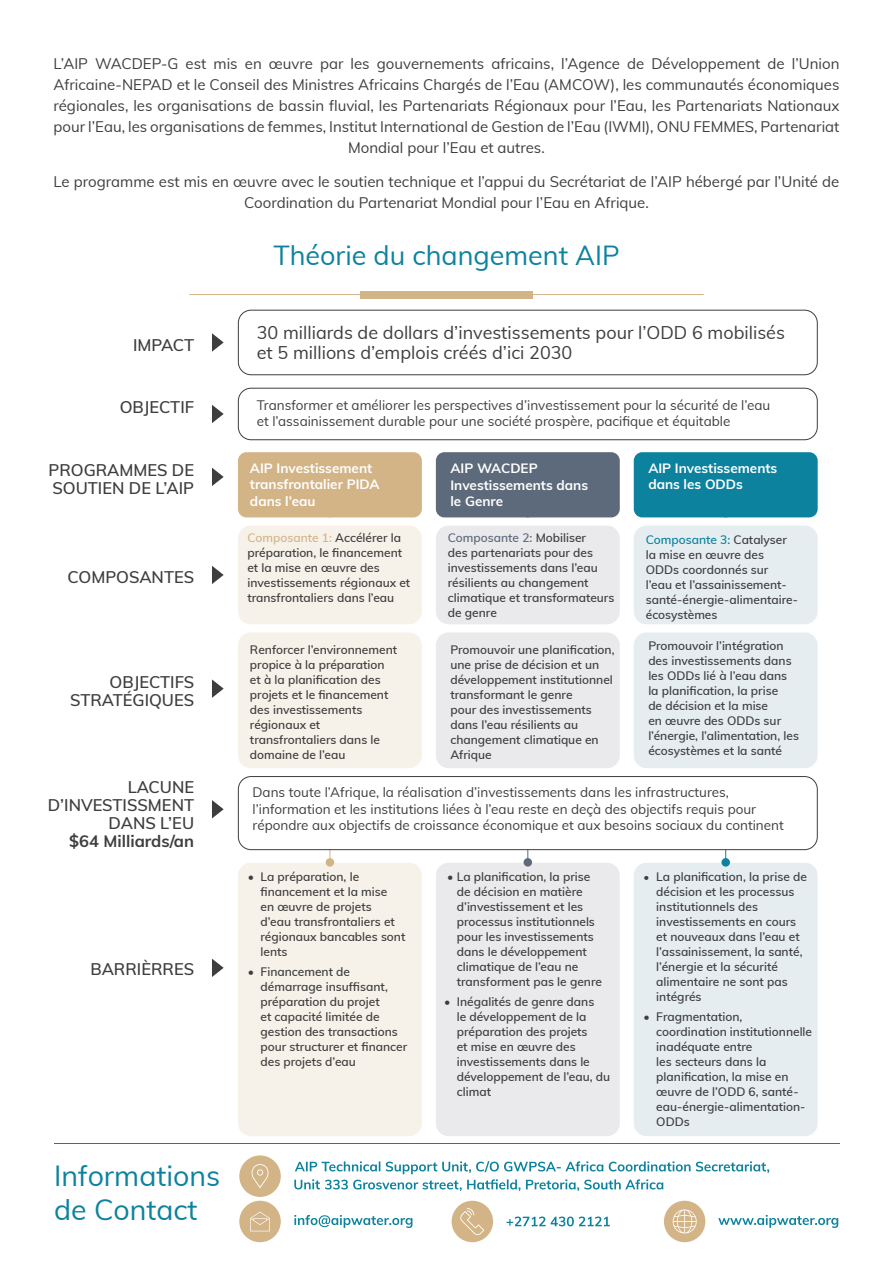
<style>
.page{position:relative;width:893px;height:1263px;background:#fff}
.page>*{position:absolute;margin:0;border:0;box-sizing:border-box;transform-origin:0 0}
.t1{font:28.5px/34.2px "Muli";color:#0d829e}
.t2{font:27px "Muli";color:#0d829e}
.t3{font:18px/20.2px "Muli";color:#3e3e3f}
.t4{font:600 16.5px/18px "Muli";color:#3e3e3f;text-align:right}
.t5{font:700 16.5px "Muli";color:#3e3e3f}
.t6{font:15px/21px "Muli";color:#3e3e3f;text-align:center}
.t7{font:13.5px/16.5px "Muli";color:#3e3e3f}
.t8{font:700 13.5px/16.5px "Muli";color:#fff}
.t9{font:600 12px/15px "Muli";color:#3e3e3f}
.s1{color:#d3b487}
.s2{color:#5d6a7b}
.s3{color:#0d829e}
.s4{font-size:11.25px}
</style>
<div class="page">
<hr style="left:189px;top:294px;width:515px;height:1px;background:#d3b487">
<div style="left:360px;top:291px;width:173px;height:7px;background:#d3b487"></div>
<svg style="left:294px;top:1215px;width:118px;height:13px"></svg>
<svg style="left:507px;top:1216px;width:103px;height:10px"></svg>
<svg style="left:718px;top:1215px;width:120px;height:13px"></svg>
<div style="left:239px;top:1201px;width:42px;height:41px;background:#d3b487;border-radius:50%"></div>
<svg style="left:250px;top:1211px;width:20px;height:20px"></svg>
<div style="left:239px;top:1155px;width:42px;height:42px;background:#d3b487;border-radius:50%"></div>
<svg style="left:251px;top:1164px;width:18px;height:24px"></svg>
<div style="left:664px;top:1201px;width:41px;height:41px;background:#d3b487;border-radius:50%"></div>
<svg style="left:673px;top:1209px;width:24px;height:24px"></svg>
<div style="left:634px;top:863px;width:184px;height:273px;background:#e5edf1;border-radius:13px"></div>
<div style="left:721px;top:858px;width:9px;height:9px;background:#0d829e;border-radius:50%"></div>
<div style="left:634px;top:452px;width:184px;height:65px;background:#0d829e;border-radius:9px"></div>
<div style="left:634px;top:526px;width:184px;height:98px;background:#e5edf1;border-radius:13px"></div>
<div style="left:634px;top:632px;width:184px;height:136px;background:#e5edf1;border-radius:13px"></div>
<div style="left:436px;top:863px;width:184px;height:273px;background:#eae9eb;border-radius:13px"></div>
<div style="left:524px;top:858px;width:8px;height:9px;background:#5d6a7b;border-radius:50%"></div>
<div style="left:436px;top:452px;width:184px;height:65px;background:#5d6a7b;border-radius:9px"></div>
<div style="left:436px;top:526px;width:184px;height:98px;background:#eae9eb;border-radius:13px"></div>
<div style="left:436px;top:632px;width:184px;height:136px;background:#eae9eb;border-radius:13px"></div>
<div style="left:238px;top:863px;width:184px;height:273px;background:#f7f2e9;border-radius:13px"></div>
<div style="left:326px;top:858px;width:8px;height:9px;background:#d3b487;border-radius:50%"></div>
<div style="left:238px;top:452px;width:184px;height:65px;background:#d3b487;border-radius:9px"></div>
<div style="left:238px;top:526px;width:184px;height:98px;background:#f7f2e9;border-radius:13px"></div>
<div style="left:238px;top:632px;width:184px;height:136px;background:#f7f2e9;border-radius:13px"></div>
<svg style="left:212px;top:333px;width:12px;height:19px"></svg>
<svg style="left:212px;top:405px;width:12px;height:18px"></svg>
<svg style="left:212px;top:468px;width:12px;height:18px"></svg>
<svg style="left:212px;top:566px;width:12px;height:18px"></svg>
<svg style="left:212px;top:679px;width:12px;height:19px"></svg>
<svg style="left:212px;top:800px;width:12px;height:18px"></svg>
<svg style="left:212px;top:959px;width:12px;height:18px"></svg>
<div style="left:238px;top:310px;width:580px;height:65px;border:1px solid #3e3e3f;border-radius:13px"></div>
<div style="left:238px;top:388px;width:580px;height:52px;border:1px solid #3e3e3f;border-radius:13px"></div>
<hr style="left:54px;top:1143px;width:786px;height:1px;background:#0d829e">
<div style="left:238px;top:776px;width:580px;height:74px;border:1px solid #3e3e3f;border-radius:13px"></div>
<div style="left:452px;top:1201px;width:41px;height:41px;background:#d3b487;border-radius:50%"></div>
<svg style="left:460px;top:1208px;width:24px;height:27px"></svg>
<svg style="left:294px;top:1161px;width:475px;height:30px"></svg>
<p class="t6" style="left:53px;top:52px;width:787px">L’AIP WACDEP-G est mis en œuvre par les gouvernements africains, l’Agence de Développement de l’Union Africaine-NEPAD et le Conseil des Ministres Africains Chargés de l’Eau (AMCOW), les communautés économiques régionales, les organisations de bassin fluvial, les Partenariats Régionaux pour l’Eau, les Partenariats Nationaux pour l’Eau, les organisations de femmes, Institut International de Gestion de l’Eau (IWMI), ONU FEMMES, Partenariat Mondial pour l’Eau et autres.</p>
<p class="t6" style="left:53px;top:170px;width:787px">Le programme est mis en œuvre avec le soutien technique et l’appui du Secrétariat de l’AIP hébergé par l’Unité de<br>Coordination du Partenariat Mondial pour l’Eau en Afrique.</p>
<h2 class="t2" style="left:273px;top:236px;width:348px">Théorie du changement AIP</h2>
<h3 class="t4" style="left:133px;top:335px;width:63px">IMPACT</h3>
<h3 class="t4" style="left:120px;top:397px;width:76px">OBJECTIF</h3>
<h3 class="t4" style="left:49px;top:460px;width:147px;text-align:left">PROGRAMMES DE<br>SOUTIEN DE L’AIP</h3>
<h3 class="t4" style="left:67px;top:567px;width:128px">COMPOSANTES</h3>
<h3 class="t4" style="left:70px;top:672px;width:125px">OBJECTIFS<br>STRATÉGIQUES</h3>
<h3 class="t4" style="left:48px;top:777px;width:148px">LACUNE<br>D’INVESTISSMENT<br>DANS L’EU</h3>
<h3 class="t5" style="left:69px;top:829px;width:126px">$64 Milliards/an</h3>
<h3 class="t4" style="left:90px;top:959px;width:105px">BARRIÈRRES</h3>
<h1 class="t1" style="left:54px;top:1157px;width:168px">Informations de Contact</h1>
<h3 class="t3" style="left:257px;top:321px;width:530px">30 milliards de dollars d’investissements pour l’ODD 6 mobilisés et 5 millions d’emplois créés d’ici 2030</h3>
<p class="t7" style="left:257px;top:396px;width:515px">Transformer et améliorer les perspectives d’investissement pour la sécurité de l’eau et l’assainissement durable pour une société prospère, pacifique et équitable</p>
<p class="t8" style="left:250px;top:459px;width:131px">AIP Investissement transfrontalier PIDA dans l’eau</p>
<p class="t9" style="left:247px;top:530px;width:164px"><span class="s1">Composante 1:</span> Accélérer la préparation, le financement et la mise en œuvre des investissements régionaux et transfrontaliers dans l’eau</p>
<p class="t9" style="left:250px;top:642px;width:149px">Renforcer l’environnement propice à la préparation et à la planification des projets et le financement des investissements régionaux et transfrontaliers dans le domaine de l’eau</p>
<p class="t8" style="left:450px;top:459px;width:139px">AIP WACDEP<br>Investissements dans le Genre</p>
<p class="t9" style="left:448px;top:530px;width:168px"><span class="s2">Composante 2:</span> Mobiliser<br>des partenariats pour des investissements dans l’eau résilients au changement climatique et transformateurs de genre</p>
<p class="t9" style="left:450px;top:642px;width:166px">Promouvoir une planification, une prise de décision et un développement institutionnel transformant le genre<br>pour des investissements dans l’eau résilients au changement climatique en<br>Afrique</p>
<p class="t8" style="left:648px;top:459px;width:131px">AIP Investissements dans les ODDs</p>
<p class="t9" style="left:646px;top:532px;width:154px"><span class="s3">Composante 3:</span> Catalyser la mise en œuvre des<br>ODDs coordonnés sur<br>l’eau et l’assainissement&shy;santé-énergie-alimentaire&shy;écosystèmes</p>
<p class="t9" style="left:648px;top:638px;width:152px">Promouvoir l’intégration des investissements dans les ODDs lié à l’eau dans la planification, la prise<br>de décision et la mise<br>en œuvre des ODDs sur l’énergie, l’alimentation, les écosystèmes et la santé</p>
<p class="t7" style="left:253px;top:783px;width:533px">Dans toute l’Afrique, la réalisation d’investissements dans les infrastructures, l’information et les institutions liées à l’eau reste en deçà des objectifs requis pour répondre aux objectifs de croissance économique et aux besoins sociaux du continent</p>
<p class="t9" style="left:261px;top:869px;width:146px;text-indent:-13px">• La préparation, le financement et la mise<br>en œuvre de projets<br>d’eau transfrontaliers et régionaux bancables sont lents</p>
<p class="t9" style="left:261px;top:963px;width:148px;text-indent:-13px">• Financement de démarrage insuffisant, préparation du projet<br>et capacité limitée de gestion des transactions pour structurer et financer des projets d’eau</p>
<p class="t9" style="left:457px;top:869px;width:147px;text-indent:-10px">• La planification, la prise de décision en matière d’investissement et les processus institutionnels pour les investissements dans le développement climatique de l’eau ne transforment pas le genre</p>
<p class="t9" style="left:457px;top:993px;width:155px;text-indent:-13px">• Inégalités de genre dans<br>le développement de la préparation des projets<br>et mise en œuvre des investissements dans le développement de l’eau, du climat</p>
<p class="t9" style="left:656px;top:869px;width:152px;text-indent:-13px"><span class="s4">•</span> La planification, la prise de décision et les processus institutionnels des investissements en cours et nouveaux dans l’eau et l’assainissement, la santé, l’énergie et la sécurité alimentaire ne sont pas intégrés</p>
<p class="t9" style="left:656px;top:1008px;width:157px;text-indent:-13px">• Fragmentation, coordination institutionnelle inadéquate entre<br>les secteurs dans la planification, la mise en œuvre de l’ODD 6, santé&shy;eau-énergie-alimentation-<br>ODDs</p>
</div>
